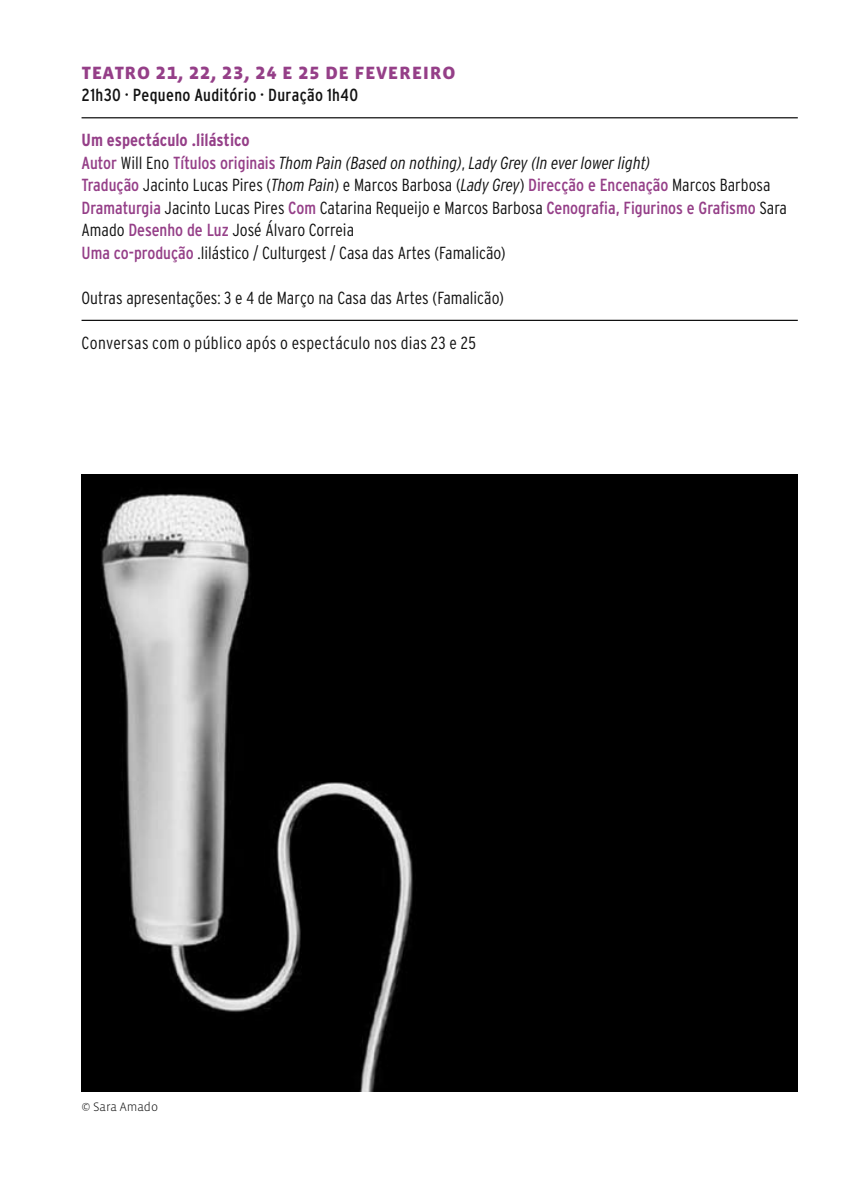
<style>
.page{position:relative;width:851px;height:1184px;background:#fff}
.page>*{position:absolute;margin:0;border:0;box-sizing:border-box;transform-origin:0 0}
.t1{font:22.5px "Vista Sans SC Bold";color:#953f88}
.t2{font:300 condensed 17.5px/22.5px "Interstate";color:#121212}
.t3{font:300 condensed 17.5px "Interstate";letter-spacing:.02em;color:#121212}
.t4{font:condensed 17.5px "Interstate";letter-spacing:.02em;color:#121212}
.t5{font:300 12.5px "Vista Sans";color:#121212}
.s1{font-weight:700;color:#953f88}
.s2{font-weight:400;color:#953f88}
.s3{font-style:italic}
</style>
<div class="page">
<hr style="left:81px;top:117px;width:716px;height:1px;background:#121212">
<hr style="left:81px;top:320px;width:716px;height:1px;background:#121212">
<img style="left:81px;top:474px;width:716px;height:617px">
<p class="t1" style="left:81px;top:60px;width:376px">teatro 21, 22, 23, 24 e 25 de fevereiro</p>
<p class="t4" style="left:81px;top:85px;width:278px">21h30 · Pequeno Auditório · Duração 1h40</p>
<p class="t2" style="left:81px;top:129px;width:707px"><span class="s1">Um espectáculo .lilástico<br></span><span class="s2">Autor</span> Will Eno <span class="s2">Títulos originais</span> <span class="s3">Thom Pain (Based on nothing)</span>, <span class="s3">Lady Grey (In ever lower light)<br></span><span class="s2">Tradução</span> Jacinto Lucas Pires (<span class="s3">Thom Pain</span>) e Marcos Barbosa (<span class="s3">Lady Grey</span>) <span class="s2">Direcção e Encenação</span> Marcos Barbosa <span class="s2">Dramaturgia</span> Jacinto Lucas Pires <span class="s2">Com</span> Catarina Requeijo e Marcos Barbosa <span class="s2">Cenografia, Figurinos e Grafismo</span> Sara Amado <span class="s2">Desenho de Luz</span> José Álvaro Correia<br><span class="s2">Uma co-produção</span> .lilástico / Culturgest / Casa das Artes (Famalicão)</p>
<p class="t2" style="left:81px;top:286px;width:423px">Outras apresentações: 3 e 4 de Março na Casa das Artes (Famalicão)</p>
<p class="t3" style="left:81px;top:333px;width:396px">Conversas com o público após o espectáculo nos dias 23 e 25</p>
<p class="t5" style="left:81px;top:1100px;width:78px">© Sara Amado</p>
</div>
